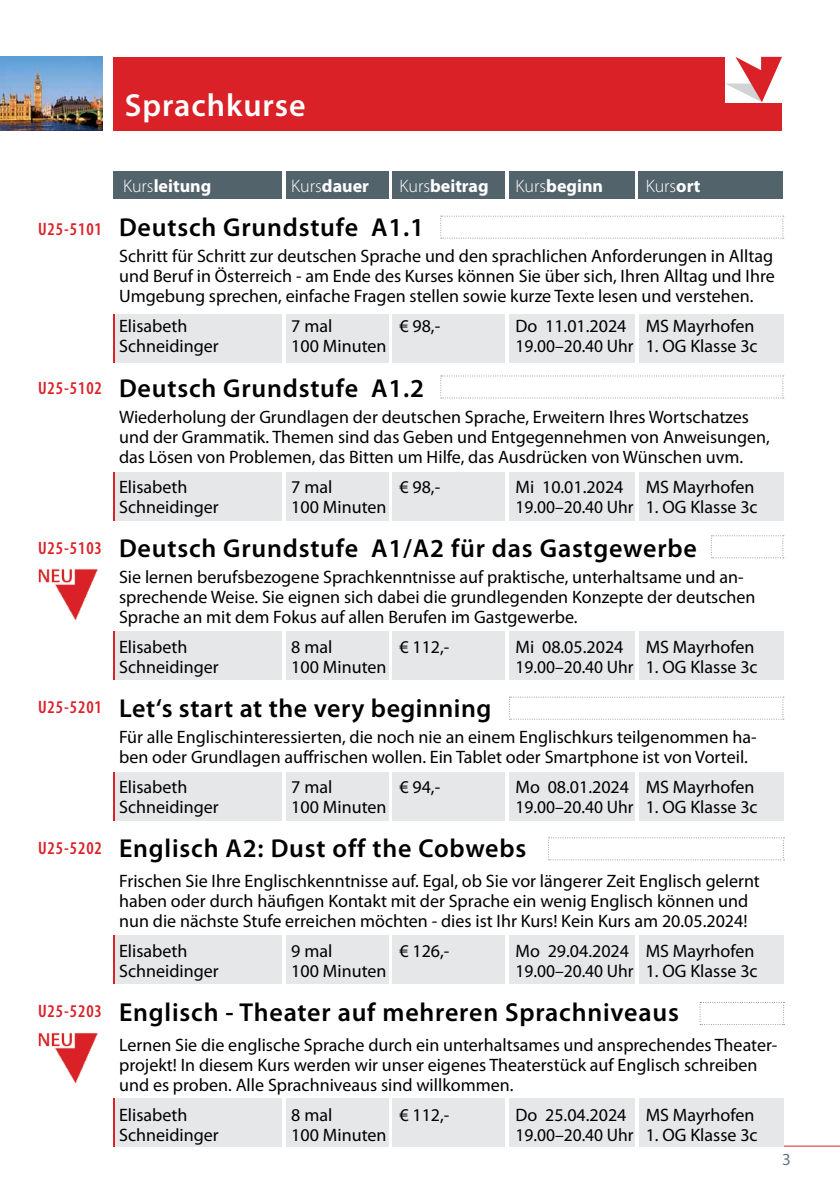
<style>
.page{position:relative;width:840px;height:1191px;background:#fff}
.page>*{position:absolute;margin:0;border:0;box-sizing:border-box;transform-origin:0 0}
.t1{font:600 32px "Myriad Pro";letter-spacing:.03em;color:#fff}
.t2{font:600 26px "Myriad Pro";letter-spacing:.03em;color:#000}
.t3{font:18px/20px "Myriad Pro";color:#000}
.t4{font:600 condensed 18px "Myriad Pro";letter-spacing:.05em;color:#da2128}
.t5{font:700 18px "Myriad Pro";color:#fff}
.t6{font:300 18px "Myriad Pro";color:#fff}
.t7{font:17px "Myriad Pro";color:#647883}
.s1{font-weight:300}
.s2{font-weight:700}
</style>
<div class="page">
<hr style="left:781px;top:1145px;width:58px;height:1px;background:#da2128">
<div style="left:113px;top:57px;width:668px;height:74px;background:#da2128"></div>
<svg style="left:761px;top:56px;width:21px;height:3px"></svg>
<svg style="left:725px;top:57px;width:56px;height:45px"></svg>
<div style="left:113px;top:171px;width:168px;height:28px;background:#53636c"></div>
<div style="left:285px;top:171px;width:103px;height:28px;background:#53636c"></div>
<div style="left:392px;top:171px;width:112px;height:28px;background:#53636c"></div>
<div style="left:509px;top:171px;width:125px;height:28px;background:#53636c"></div>
<div style="left:638px;top:171px;width:144px;height:28px;background:#53636c"></div>
<div style="left:115px;top:314px;width:166px;height:48px;background:#e6e7e8"></div>
<div style="left:115px;top:473px;width:166px;height:48px;background:#e6e7e8"></div>
<div style="left:115px;top:631px;width:166px;height:48px;background:#e6e7e8"></div>
<div style="left:115px;top:772px;width:166px;height:49px;background:#e6e7e8"></div>
<div style="left:115px;top:935px;width:166px;height:49px;background:#e6e7e8"></div>
<div style="left:115px;top:1098px;width:166px;height:49px;background:#e6e7e8"></div>
<div style="left:285px;top:314px;width:103px;height:48px;background:#e6e7e8"></div>
<div style="left:285px;top:473px;width:103px;height:48px;background:#e6e7e8"></div>
<div style="left:285px;top:631px;width:103px;height:48px;background:#e6e7e8"></div>
<div style="left:285px;top:772px;width:103px;height:49px;background:#e6e7e8"></div>
<div style="left:285px;top:935px;width:103px;height:49px;background:#e6e7e8"></div>
<div style="left:285px;top:1098px;width:103px;height:49px;background:#e6e7e8"></div>
<div style="left:392px;top:314px;width:112px;height:48px;background:#e6e7e8"></div>
<div style="left:392px;top:473px;width:112px;height:48px;background:#e6e7e8"></div>
<div style="left:392px;top:631px;width:112px;height:48px;background:#e6e7e8"></div>
<div style="left:392px;top:772px;width:112px;height:49px;background:#e6e7e8"></div>
<div style="left:392px;top:935px;width:112px;height:49px;background:#e6e7e8"></div>
<div style="left:392px;top:1098px;width:112px;height:49px;background:#e6e7e8"></div>
<div style="left:509px;top:314px;width:125px;height:48px;background:#e6e7e8"></div>
<div style="left:509px;top:473px;width:125px;height:48px;background:#e6e7e8"></div>
<div style="left:509px;top:631px;width:125px;height:48px;background:#e6e7e8"></div>
<div style="left:509px;top:772px;width:125px;height:49px;background:#e6e7e8"></div>
<div style="left:509px;top:935px;width:125px;height:49px;background:#e6e7e8"></div>
<div style="left:509px;top:1098px;width:125px;height:49px;background:#e6e7e8"></div>
<div style="left:638px;top:314px;width:144px;height:48px;background:#e6e7e8"></div>
<div style="left:638px;top:473px;width:144px;height:48px;background:#e6e7e8"></div>
<div style="left:638px;top:631px;width:144px;height:48px;background:#e6e7e8"></div>
<div style="left:638px;top:772px;width:144px;height:49px;background:#e6e7e8"></div>
<div style="left:638px;top:935px;width:144px;height:49px;background:#e6e7e8"></div>
<div style="left:638px;top:1098px;width:144px;height:49px;background:#e6e7e8"></div>
<hr style="left:113px;top:314px;width:2px;height:48px;background:#da2128">
<hr style="left:113px;top:473px;width:2px;height:48px;background:#da2128">
<hr style="left:113px;top:631px;width:2px;height:48px;background:#da2128">
<hr style="left:113px;top:772px;width:2px;height:49px;background:#da2128">
<hr style="left:113px;top:935px;width:2px;height:49px;background:#da2128">
<hr style="left:113px;top:1098px;width:2px;height:49px;background:#da2128">
<svg style="left:440px;top:376px;width:343px;height:22px"></svg>
<svg style="left:711px;top:535px;width:72px;height:23px"></svg>
<svg style="left:440px;top:216px;width:343px;height:23px"></svg>
<img style="left:0;top:57px;width:102px;height:73px">
<img style="left:38px;top:569px;width:60px;height:52px">
<img style="left:38px;top:1033px;width:60px;height:51px">
<svg style="left:699px;top:1002px;width:85px;height:23px"></svg>
<svg style="left:509px;top:697px;width:274px;height:23px"></svg>
<svg style="left:548px;top:837px;width:236px;height:23px"></svg>
<h1 class="t1" style="left:125px;top:85px;width:182px">Sprachkurse</h1>
<p class="t4" style="left:38px;top:218px;width:65px">U25-5101</p>
<p class="t4" style="left:38px;top:377px;width:65px">U25-5102</p>
<p class="t4" style="left:38px;top:536px;width:65px">U25-5103</p>
<p class="t4" style="left:38px;top:696px;width:65px">U25-5201</p>
<p class="t4" style="left:38px;top:836px;width:65px">U25-5202</p>
<p class="t4" style="left:38px;top:1000px;width:65px">U25-5203</p>
<p class="t5" style="left:123px;top:175px;width:90px"><span class="s1">Kurs</span>leitung</p>
<p class="t5" style="left:291px;top:175px;width:79px"><span class="s1">Kurs</span>dauer</p>
<p class="t5" style="left:399px;top:175px;width:91px"><span class="s1">Kurs</span>beitrag</p>
<p class="t5" style="left:515px;top:175px;width:89px"><span class="s1">Kurs</span>beginn</p>
<p class="t6" style="left:645px;top:176px;width:56px">Kurs<span class="s2">ort</span></p>
<h2 class="t2" style="left:119px;top:211px;width:306px">Deutsch Grundstufe A1.1</h2>
<p class="t3" style="left:119px;top:246px;width:657px;text-align:justify">Schritt für Schritt zur deutschen Sprache und den sprachlichen Anforderungen in Alltag und Beruf in Österreich - am Ende des Kurses können Sie über sich, Ihren Alltag und Ihre Umgebung sprechen, einfache Fragen stellen sowie kurze Texte lesen und verstehen.</p>
<p class="t3" style="left:119px;top:316px;width:70px">Elisabeth</p>
<p class="t3" style="left:291px;top:316px;width:42px">7 mal</p>
<p class="t3" style="left:399px;top:316px;width:42px">€ 98,-</p>
<p class="t3" style="left:515px;top:316px;width:240px">Do 11.01.2024 MS Mayrhofen</p>
<p class="t3" style="left:119px;top:336px;width:101px">Schneidinger</p>
<p class="t3" style="left:291px;top:336px;width:97px">100 Minuten</p>
<p class="t3" style="left:515px;top:336px;width:243px">19.00–20.40 Uhr 1. OG Klasse 3c</p>
<h2 class="t2" style="left:119px;top:371px;width:306px">Deutsch Grundstufe A1.2</h2>
<p class="t3" style="left:119px;top:406px;width:652px">Wiederholung der Grundlagen der deutschen Sprache, Erweitern Ihres Wortschatzes und der Grammatik. Themen sind das Geben und Entgegennehmen von Anweisungen, das Lösen von Problemen, das Bitten um Hilfe, das Ausdrücken von Wünschen uvm.</p>
<p class="t3" style="left:119px;top:476px;width:70px">Elisabeth</p>
<p class="t3" style="left:291px;top:476px;width:42px">7 mal</p>
<p class="t3" style="left:399px;top:476px;width:42px">€ 98,-</p>
<p class="t3" style="left:515px;top:476px;width:240px">Mi 10.01.2024 MS Mayrhofen</p>
<p class="t3" style="left:119px;top:496px;width:101px">Schneidinger</p>
<p class="t3" style="left:291px;top:496px;width:97px">100 Minuten</p>
<p class="t3" style="left:515px;top:496px;width:243px">19.00–20.40 Uhr 1. OG Klasse 3c</p>
<h2 class="t2" style="left:119px;top:531px;width:579px">Deutsch Grundstufe A1/A2 für das Gastgewerbe</h2>
<p class="t3" style="left:119px;top:566px;width:637px">Sie lernen berufsbezogene Sprachkenntnisse auf praktische, unterhaltsame und an&shy;sprechende Weise. Sie eignen sich dabei die grundlegenden Konzepte der deutschen<br>Sprache an mit dem Fokus auf allen Berufen im Gastgewerbe.</p>
<p class="t3" style="left:119px;top:636px;width:70px">Elisabeth</p>
<p class="t3" style="left:291px;top:636px;width:42px">8 mal</p>
<p class="t3" style="left:399px;top:636px;width:52px">€ 112,-</p>
<p class="t3" style="left:515px;top:636px;width:240px">Mi 08.05.2024 MS Mayrhofen</p>
<p class="t3" style="left:119px;top:656px;width:101px">Schneidinger</p>
<p class="t3" style="left:291px;top:656px;width:97px">100 Minuten</p>
<p class="t3" style="left:515px;top:656px;width:243px">19.00–20.40 Uhr 1. OG Klasse 3c</p>
<h2 class="t2" style="left:119px;top:691px;width:373px">Let‘s start at the very beginning</h2>
<p class="t3" style="left:119px;top:726px;width:638px">Für alle Englischinteressierten, die noch nie an einem Englischkurs teilgenommen ha&shy;ben oder Grundlagen auffrischen wollen. Ein Tablet oder Smartphone ist von Vorteil.</p>
<p class="t3" style="left:119px;top:776px;width:70px">Elisabeth</p>
<p class="t3" style="left:291px;top:776px;width:42px">7 mal</p>
<p class="t3" style="left:399px;top:776px;width:42px">€ 94,-</p>
<p class="t3" style="left:515px;top:776px;width:240px">Mo 08.01.2024 MS Mayrhofen</p>
<p class="t3" style="left:119px;top:796px;width:101px">Schneidinger</p>
<p class="t3" style="left:291px;top:796px;width:97px">100 Minuten</p>
<p class="t3" style="left:515px;top:796px;width:243px">19.00–20.40 Uhr 1. OG Klasse 3c</p>
<h2 class="t2" style="left:119px;top:831px;width:408px">Englisch A2: Dust off the Cobwebs</h2>
<p class="t3" style="left:119px;top:870px;width:642px">Frischen Sie Ihre Englischkenntnisse auf. Egal, ob Sie vor längerer Zeit Englisch gelernt haben oder durch häufigen Kontakt mit der Sprache ein wenig Englisch können und nun die nächste Stufe erreichen möchten - dies ist Ihr Kurs! Kein Kurs am 20.05.2024!</p>
<p class="t3" style="left:119px;top:940px;width:70px">Elisabeth</p>
<p class="t3" style="left:291px;top:940px;width:42px">9 mal</p>
<p class="t3" style="left:399px;top:940px;width:52px">€ 126,-</p>
<p class="t3" style="left:515px;top:940px;width:240px">Mo 29.04.2024 MS Mayrhofen</p>
<p class="t3" style="left:119px;top:960px;width:101px">Schneidinger</p>
<p class="t3" style="left:291px;top:960px;width:97px">100 Minuten</p>
<p class="t3" style="left:515px;top:960px;width:243px">19.00–20.40 Uhr 1. OG Klasse 3c</p>
<h2 class="t2" style="left:119px;top:995px;width:561px">Englisch - Theater auf mehreren Sprachniveaus</h2>
<p class="t3" style="left:119px;top:1034px;width:659px">Lernen Sie die englische Sprache durch ein unterhaltsames und ansprechendes Theater&shy;projekt! In diesem Kurs werden wir unser eigenes Theaterstück auf Englisch schreiben und es proben. Alle Sprachniveaus sind willkommen.</p>
<p class="t3" style="left:119px;top:1104px;width:70px">Elisabeth</p>
<p class="t3" style="left:291px;top:1104px;width:42px">8 mal</p>
<p class="t3" style="left:399px;top:1104px;width:52px">€ 112,-</p>
<p class="t3" style="left:515px;top:1104px;width:240px">Do 25.04.2024 MS Mayrhofen</p>
<p class="t3" style="left:119px;top:1124px;width:101px">Schneidinger</p>
<p class="t3" style="left:291px;top:1124px;width:97px">100 Minuten</p>
<p class="t3" style="left:515px;top:1124px;width:243px">19.00–20.40 Uhr 1. OG Klasse 3c</p>
<p class="t7" style="left:781px;top:1148px;width:10px">3</p>
</div>
